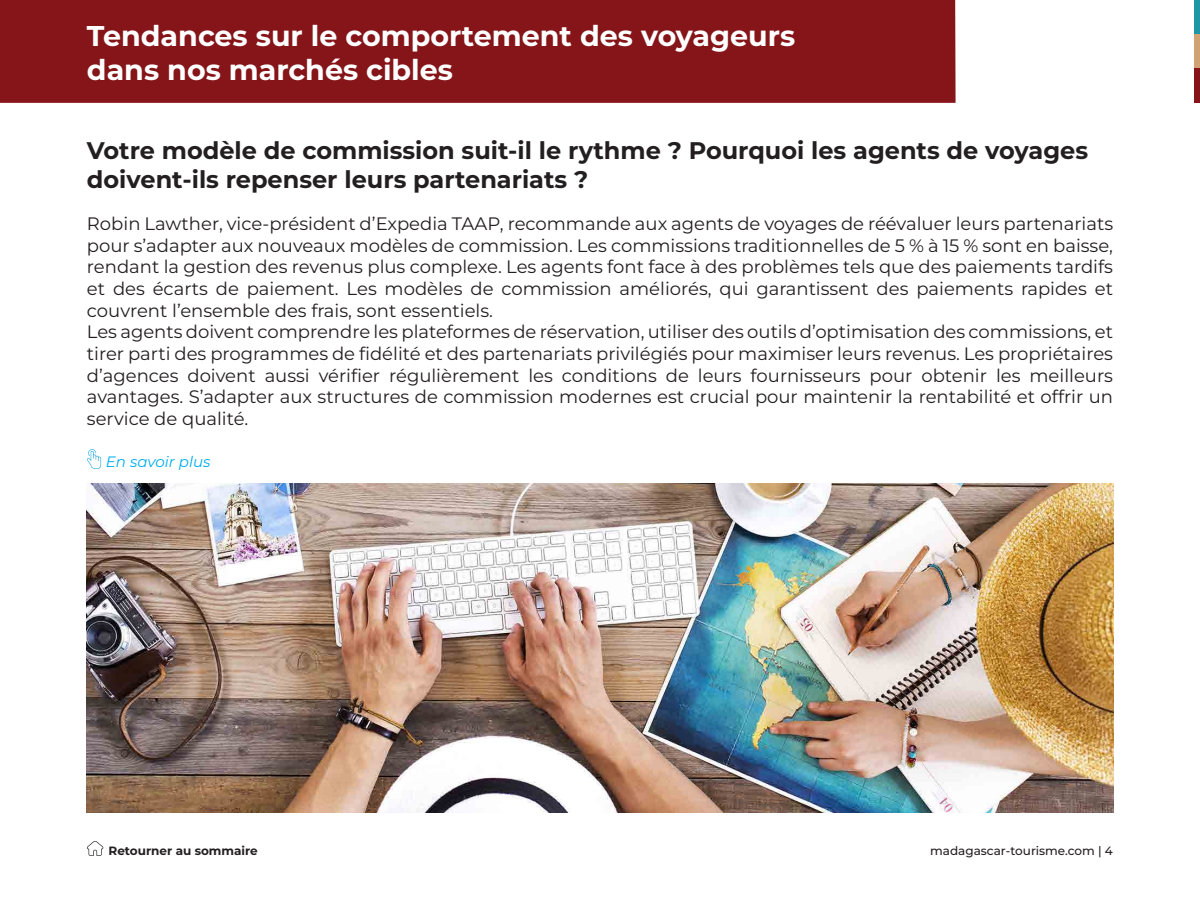
<style>
.page{position:relative;width:1200px;height:898px;background:#fff}
.page>*{position:absolute;margin:0;border:0;box-sizing:border-box;transform-origin:0 0}
.Theme{font:700 28.5px/34.2px "Montserrat";color:#fff}
.TITRE{font:700 24px/28.8px "Montserrat";color:#231f20}
.texte{font:18px/21.6px "Montserrat";color:#231f20;text-align:justify}
.en_savoir_plu{font:italic 15px "Montserrat";color:#00aeef}
.t1{font:500 12px "Montserrat";color:#231f20}
.Retourner{font:700 12px "Montserrat";color:#231f20}
</style>
<div class="page">
<div style="left:1194px;top:0;width:5px;height:34px;background:#1d97a5"></div>
<div style="left:1194px;top:34px;width:5px;height:35px;background:#d1a373"></div>
<div style="left:1194px;top:69px;width:5px;height:34px;background:#851519"></div>
<div style="left:0;top:0;width:955px;height:103px;background:#851519"></div>
<svg style="left:87px;top:449px;width:14px;height:20px"></svg>
<svg style="left:87px;top:841px;width:16px;height:14px"></svg>
<img style="left:87px;top:484px;width:1025px;height:328px">
<p class="Theme" style="left:87px;top:18px;width:709px">Tendances sur le comportement des voyageurs dans nos marchés cibles</p>
<p class="TITRE" style="left:87px;top:136px;width:1002px">Votre modèle de commission suit-il le rythme ? Pourquoi les agents de voyages doivent-ils repenser leurs partenariats ?</p>
<p class="texte" style="left:87px;top:212px;width:1027px">Robin Lawther, vice-président d’Expedia TAAP, recommande aux agents de voyages de réévaluer leurs partenariats pour s’adapter aux nouveaux modèles de commission. Les commissions traditionnelles de 5 % à 15 % sont en baisse, rendant la gestion des revenus plus complexe. Les agents font face à des problèmes tels que des paiements tardifs et des écarts de paiement. Les modèles de commission améliorés, qui garantissent des paiements rapides et couvrent l’ensemble des frais, sont essentiels.</p>
<p class="texte" style="left:87px;top:320px;width:1027px">Les agents doivent comprendre les plateformes de réservation, utiliser des outils d’optimisation des commissions, et tirer parti des programmes de fidélité et des partenariats privilégiés pour maximiser leurs revenus. Les propriétaires d’agences doivent aussi vérifier régulièrement les conditions de leurs fournisseurs pour obtenir les meilleurs avantages. S’adapter aux structures de commission modernes est crucial pour maintenir la rentabilité et offrir un service de qualité.</p>
<p class="en_savoir_plu" style="left:106px;top:451px;width:106px">En savoir plus</p>
<p class="Retourner" style="left:108px;top:842px;width:151px">Retourner au sommaire</p>
<p class="t1" style="left:929px;top:842px;width:184px">madagascar-tourisme.com | 4</p>
</div>
